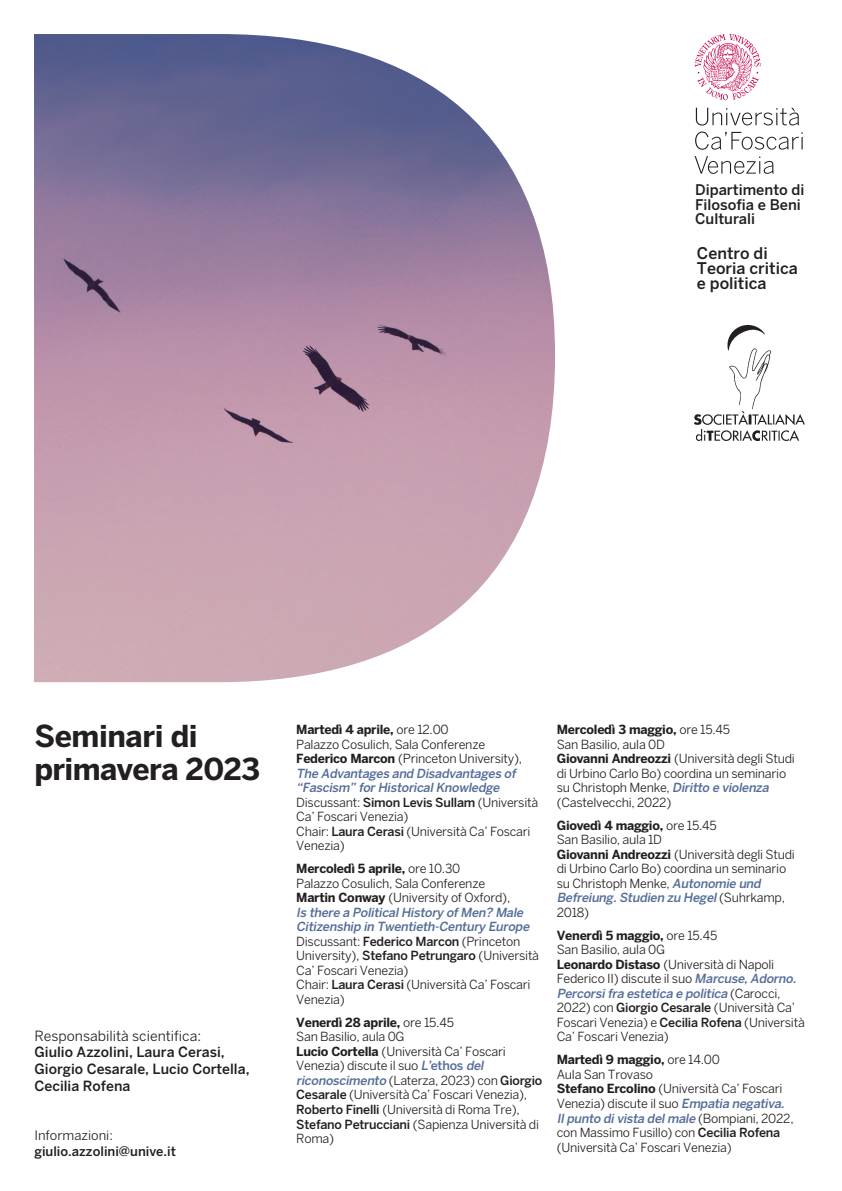
<style>
.page{position:relative;width:842px;height:1191px;background:#fff}
.page>*{position:absolute;margin:0;border:0;box-sizing:border-box;transform-origin:0 0}
.t1{font:700 30px/33px "Benton Sans";letter-spacing:-.02em;color:#231f20}
.t2{font:500 16px/15px "Benton Sans";color:#231f20}
.t3{font:500 14.6px/14.6px "Benton Sans";color:#231f20}
.t4{font:500 14px/16.8px "Benton Sans";color:#231f20}
.t5{font:14px "Benton Sans";color:#231f20}
.t6{font:500 13px "Benton Sans";color:#231f20}
.t7{font:13px "Benton Sans";color:#231f20}
.t8{font:12.5px/14.5px "Benton Sans";letter-spacing:-.02em;color:#231f20}
.s1{font-weight:700}
.s2{font-weight:500;font-style:italic;color:#556e99}
.s3{font-weight:500}
.s4{font-weight:500;color:#556e99}
</style>
<div class="page">
<img style="left:34px;top:34px;width:521px;height:648px">
<img style="left:694px;top:325px;width:110px;height:116px">
<svg style="left:696px;top:108px;width:103px;height:17px"></svg>
<svg style="left:695px;top:132px;width:108px;height:18px"></svg>
<svg style="left:694px;top:156px;width:80px;height:18px"></svg>
<svg style="left:695px;top:34px;width:66px;height:66px"></svg>
<p class="t3" style="left:695px;top:182px;width:111px">Dipartimento di<br>Filosofia e Beni<br>Culturali</p>
<p class="t2" style="left:697px;top:246px;width:102px">Centro di<br>Teoria critica e politica</p>
<h1 class="t1" style="left:34px;top:719px;width:227px">Seminari di primavera 2023</h1>
<p class="t5" style="left:34px;top:1027px;width:168px">Responsabilità scientifica:</p>
<p class="t4" style="left:34px;top:1043px;width:217px">Giulio Azzolini, Laura Cerasi,<br>Giorgio Cesarale, Lucio Cortella,<br>Cecilia Rofena</p>
<p class="t7" style="left:34px;top:1127px;width:80px">Informazioni:</p>
<p class="t6" style="left:34px;top:1143px;width:143px">giulio.azzolini@unive.it</p>
<p class="t8" style="left:296px;top:722px;width:244px"><span class="s1">Martedì 4 aprile,</span> ore 12.00<br>Palazzo Cosulich, Sala Conferenze <span class="s1">Federico Marcon</span> (Princeton University), <span class="s2">The Advantages and Disadvantages of “Fascism” forHistoricalKnowledge </span>Discussant: <span class="s3">Simon Levis Sullam</span> (Università Ca’ Foscari Venezia)<br>Chair: <span class="s3">Laura Cerasi</span> (Università Ca’ Foscari Venezia)</p>
<p class="t8" style="left:296px;top:861px;width:244px"><span class="s1">Mercoledì 5 aprile,</span> ore 10.30<br>Palazzo Cosulich, Sala Conferenze<br><span class="s1">Martin Conway</span> (University of Oxford),<br><span class="s2">Is there a PoliticalHistory ofMen? Male Citizenship in Twentieth-Century Europe </span>Discussant: <span class="s3">Federico Marcon</span> (Princeton University), <span class="s3">Stefano Petrungaro</span> (Università Ca’ Foscari Venezia)<br>Chair: <span class="s3">Laura Cerasi</span> (Università Ca’ Foscari Venezia)</p>
<p class="t8" style="left:296px;top:1015px;width:248px"><span class="s1">Venerdì 28 aprile,</span> ore 15.45<br>San Basilio, aula 0G<br><span class="s1">Lucio Cortella</span> (Università Ca’ Foscari Venezia) discute il suo <span class="s2">L’</span><span class="s4">ethos</span> <span class="s2">del riconoscimento</span> (Laterza, 2023) con <span class="s3">Giorgio Cesarale</span> (Università Ca’ Foscari Venezia), <span class="s3">Roberto Finelli</span> (Università di Roma Tre), <span class="s3">Stefano Petrucciani</span> (Sapienza Università di Roma)</p>
<p class="t8" style="left:557px;top:722px;width:240px"><span class="s1">Mercoledì 3 maggio,</span> ore 15.45<br>San Basilio, aula 0D<br><span class="s1">Giovanni Andreozzi</span> (Università degli Studi di Urbino Carlo Bo) coordina un seminario su Christoph Menke, <span class="s2">Diritto e violenza </span>(Castelvecchi, 2022)</p>
<p class="t8" style="left:557px;top:818px;width:240px"><span class="s1">Giovedì 4 maggio,</span> ore 15.45<br>San Basilio, aula 1D<br><span class="s1">Giovanni Andreozzi</span> (Università degli Studi di Urbino Carlo Bo) coordina un seminario su Christoph Menke, <span class="s2">Autonomie und<br>Befreiung.Studien zu Hegel</span>( S u h r k a m p ,<br>2018)</p>
<p class="t8" style="left:557px;top:928px;width:250px"><span class="s1">Venerdì 5 maggio,</span> ore 15.45<br>San Basilio, aula 0G<br><span class="s1">Leonardo Distaso</span> (Università di Napoli Federico II) discute il suo <span class="s2">Marcuse,Adorno.<br>Percorsifra estetica e politica</span> ( C a r o c c i , 2022) con <span class="s3">Giorgio Cesarale</span> (Università Ca’ Foscari Venezia) e <span class="s3">Cecilia Rofena</span> (Università Ca’ Foscari Venezia)</p>
<p class="t8" style="left:557px;top:1052px;width:238px"><span class="s1">Martedì 9 maggio,</span> ore 14.00<br>Aula San Trovaso<br><span class="s1">Stefano Ercolino</span> (Università Ca’ Foscari Venezia) discute il suo <span class="s2">Empatia negativa.<br>Ilpunto divista delmale</span> ( B o m p i a n i , 2 0 2 2 , con Massimo Fusillo) con <span class="s3">Cecilia Rofena </span>(Università Ca’ Foscari Venezia)</p>
</div>
